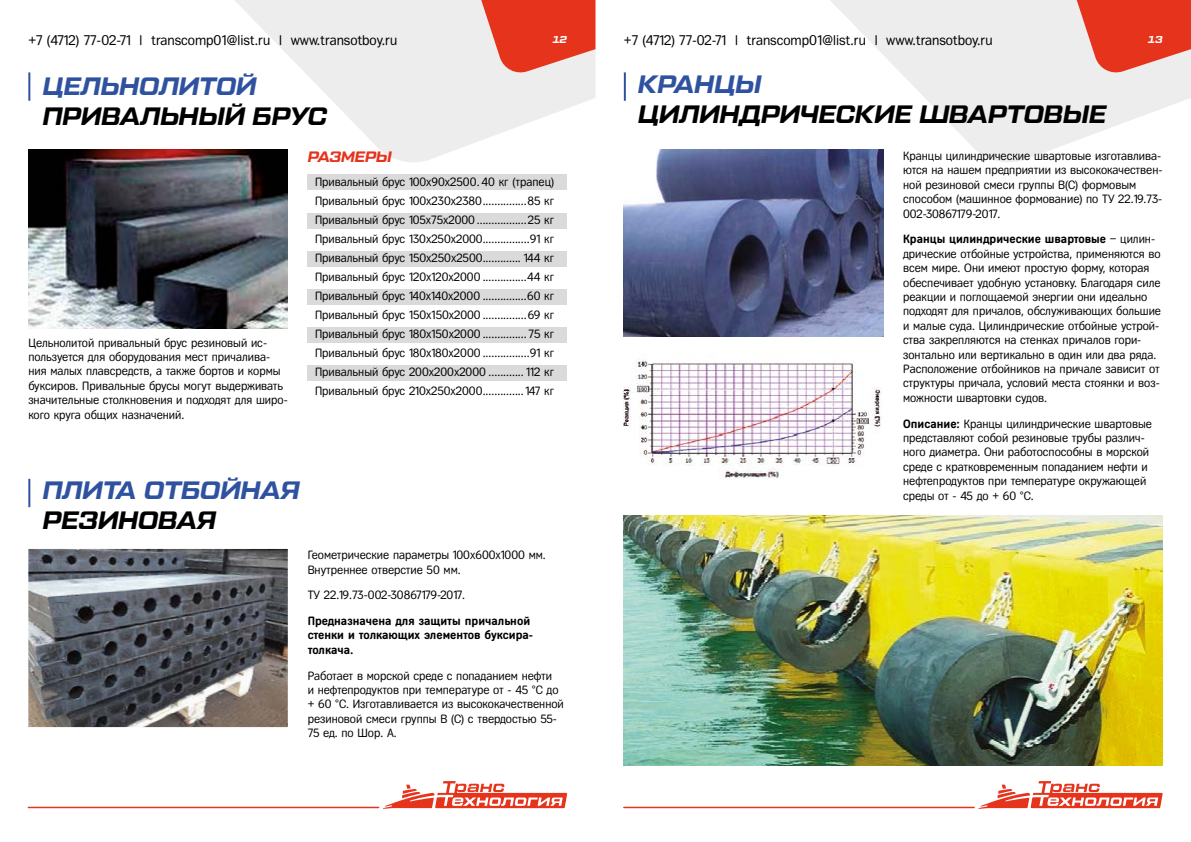
<style>
.page{position:relative;width:1191px;height:842px;background:#fff}
.page>*{position:absolute;margin:0;border:0;box-sizing:border-box;transform-origin:0 0}
.t1{font:25px "Tactic Sans Bld It";color:#000}
.t2{font:25px "Tactic Sans Bld It";color:#2f52a0}
.t3{font:15px "Tactic Sans Bld It";color:#e6331c}
.t4{font:14px "Fregat";color:#000}
.t5{font:12px/14.4px "Fregat";color:#000}
.t6{font:700 12px/14.4px "Fregat";color:#000}
.t7{font:10px "Tactic Sans Bld It";color:#fff}
.s1{font-weight:700}
</style>
<div class="page">
<svg style="left:816px;top:0;width:375px;height:166px;fill:#ededed"></svg>
<svg style="left:220px;top:0;width:375px;height:162px;fill:#ededed"></svg>
<svg style="left:1071px;top:0;width:120px;height:75px;background:#e76655"></svg>
<svg style="left:476px;top:0;width:119px;height:75px;background:#e76554"></svg>
<svg style="left:978px;top:781px;width:184px;height:28px"></svg>
<svg style="left:383px;top:781px;width:184px;height:28px"></svg>
<hr style="left:624px;top:807px;width:350px;height:1px;background:#e6331c">
<hr style="left:28px;top:807px;width:350px;height:1px;background:#e6331c">
<div style="left:308px;top:175px;width:259px;height:15px;background:#dadada"></div>
<div style="left:308px;top:214px;width:259px;height:15px;background:#dadada"></div>
<div style="left:308px;top:251px;width:259px;height:16px;background:#dadada"></div>
<div style="left:308px;top:289px;width:259px;height:15px;background:#dadada"></div>
<div style="left:308px;top:327px;width:259px;height:15px;background:#dadada"></div>
<div style="left:308px;top:365px;width:259px;height:15px;background:#dadada"></div>
<img style="left:624px;top:150px;width:259px;height:187px">
<img style="left:624px;top:358px;width:257px;height:121px">
<img style="left:624px;top:515px;width:538px;height:250px">
<img style="left:28px;top:150px;width:260px;height:178px">
<img style="left:28px;top:549px;width:260px;height:178px">
<hr style="left:28px;top:72px;width:2px;height:29px;background:#2f52a0">
<hr style="left:624px;top:72px;width:2px;height:29px;background:#2f52a0">
<hr style="left:28px;top:479px;width:2px;height:28px;background:#2f52a0">
<p class="t4" style="left:28px;top:32px;width:370px">+7 (4712) 77-02-71 l transcomp01@list.ru l www.transotboy.ru</p>
<p class="t7" style="left:552px;top:35px;width:16px">12</p>
<p class="t4" style="left:624px;top:32px;width:370px">+7 (4712) 77-02-71 l transcomp01@list.ru l www.transotboy.ru</p>
<p class="t7" style="left:1148px;top:35px;width:16px">13</p>
<h1 class="t2" style="left:43px;top:73px;width:215px">ЦЕЛЬНОЛИТОЙ</h1>
<h1 class="t1" style="left:43px;top:103px;width:286px">ПРИВАЛЬНЫЙ БРУС</h1>
<p class="t5" style="left:28px;top:335px;width:261px">Цельнолитой привальный брус резиновый ис&shy;пользуется для оборудования мест причалива&shy;ния малых плавсредств, а также бортов и кормы буксиров. Привальные брусы могут выдерживать значительные столкновения и подходят для широ&shy;кого круга общих назначений.</p>
<p class="t3" style="left:308px;top:149px;width:86px">РАЗМЕРЫ</p>
<p class="t5" style="left:315px;top:173px;width:241px;line-height:19px;text-align:justify">Привальный брус 100х90х2500. 40 кг (трапец)<br>Привальный брус 100х230х2380...............85 кг Привальный брус 105х75х2000 .................25 кг Привальный брус 130х250х2000................91 кг Привальный брус 150х250х2500............. 144 кг Привальный брус 120х120х2000 ...............44 кг Привальный брус 140х140х2000 ...............60 кг Привальный брус 150х150х2000 ...............69 кг Привальный брус 180х150х2000 ............... 75 кг Привальный брус 180х180х2000 ................91 кг Привальный брус 200х200х2000 ............ 112 кг Привальный брус 210х250х2000..............147 кг</p>
<h1 class="t2" style="left:43px;top:477px;width:258px">ПЛИТА ОТБОЙНАЯ</h1>
<h1 class="t1" style="left:43px;top:507px;width:175px">РЕЗИНОВАЯ</h1>
<p class="t5" style="left:308px;top:548px;width:240px">Геометрические параметры 100х600х1000 мм.<br>Внутреннее отверстие 50 мм.</p>
<p class="t5" style="left:308px;top:588px;width:159px">ТУ 22.19.73-002-30867179-2017.</p>
<p class="t6" style="left:308px;top:614px;width:227px">Предназначена для защиты причальной стенки и толкающих элементов буксира&shy;толкача.</p>
<p class="t5" style="left:308px;top:668px;width:258px">Работает в морской среде с попаданием нефти<br>и нефтепродуктов при температуре от - 45 °C до + 60 °C. Изготавливается из высококачественной резиновой смеси группы В (С) с твердостью 55- 75 ед. по Шор. А.</p>
<h1 class="t2" style="left:638px;top:71px;width:125px">КРАНЦЫ</h1>
<h1 class="t1" style="left:638px;top:101px;width:469px">ЦИЛИНДРИЧЕСКИЕ ШВАРТОВЫЕ</h1>
<p class="t5" style="left:903px;top:149px;width:261px">Кранцы цилиндрические швартовые изготавлива&shy;ются на нашем предприятии из высококачествен&shy;ной резиновой смеси группы В(С) формовым способом (машинное формование) по ТУ 22.19.73- 002-30867179-2017.</p>
<p class="t5" style="left:903px;top:232px;width:259px"><span class="s1">Кранцы цилиндрические швартовые</span> – цилин&shy;дрические отбойные устройства, применяются во всем мире. Они имеют простую форму, которая обеспечивает удобную установку. Благодаря силе реакции и поглощаемой энергии они идеально подходят для причалов, обслуживающих большие и малые суда. Цилиндрические отбойные устрой&shy;ства закрепляются на стенках причалов гори&shy;зонтально или вертикально в один или два ряда.<br>Расположение отбойников на причале зависит от структуры причала, условий места стоянки и воз&shy;можности швартовки судов.</p>
<p class="t5" style="left:903px;top:416px;width:250px"><span class="s1">Описание:</span> Кранцы цилиндрические швартовые представляют собой резиновые трубы различ&shy;ного диаметра. Они работоспособны в морской среде с кратковременным попаданием нефти и нефтепродуктов при температуре окружающей среды от - 45 до + 60 °С.</p>
</div>
